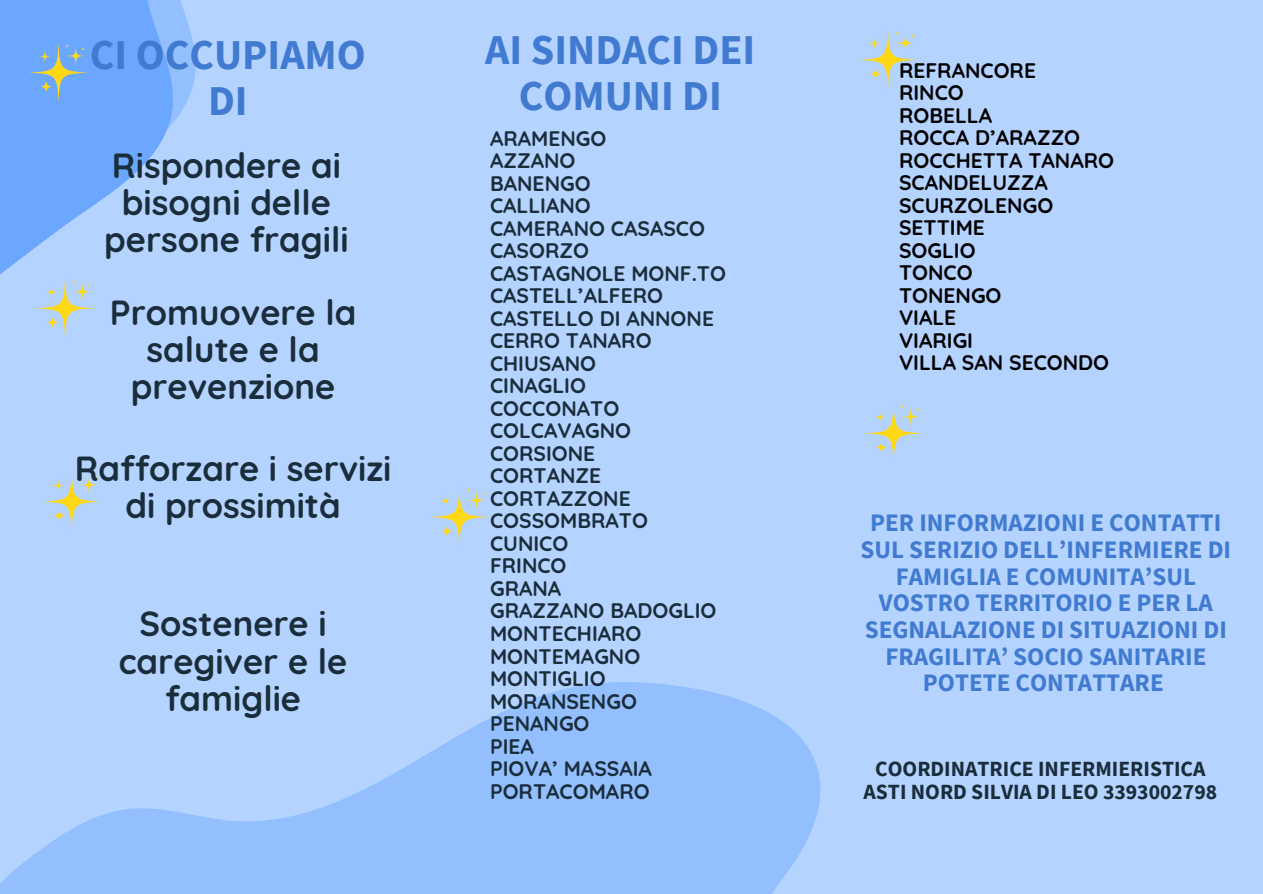
<style>
.page{position:relative;width:1263px;height:894px;background:#fff}
.page>*{position:absolute;margin:0;border:0;box-sizing:border-box;transform-origin:0 0}
.t1{font:700 42.45px/45.9px "Source Sans Pro";color:#417bd1;text-align:center}
.t2{font:700 34.65px/37.2px "Quicksand";color:#1a2d3b;text-align:center}
.t3{font:700 25.05px/26.5px "Source Sans Pro";color:#417bd1;text-align:center}
.t4{font:700 21.6px/22.5px "Source Sans Pro";color:#1a2d3b;text-align:center}
.t5{font:700 21px "Quicksand";color:#1a2d3b}
.t6{font:700 21px "Quicksand";color:#000}
</style>
<div class="page">
<div style="left:0;top:0;width:1263px;height:893px;background:#b5d3ff"></div>
<svg style="left:0;top:531px;width:821px;height:362px"></svg>
<svg style="left:0;top:0;width:196px;height:274px;fill:#6ca7ff"></svg>
<svg style="left:28px;top:42px;width:61px;height:61px;background:#83aed9"></svg>
<svg style="left:38px;top:50px;width:14px;height:13px"></svg>
<svg style="left:66px;top:46px;width:20px;height:20px"></svg>
<svg style="left:80px;top:46px;width:6px;height:6px"></svg>
<svg style="left:65px;top:43px;width:5px;height:6px"></svg>
<svg style="left:35px;top:278px;width:60px;height:60px"></svg>
<svg style="left:45px;top:285px;width:13px;height:14px"></svg>
<svg style="left:72px;top:281px;width:20px;height:20px"></svg>
<svg style="left:87px;top:283px;width:5px;height:4px"></svg>
<svg style="left:71px;top:279px;width:6px;height:5px"></svg>
<svg style="left:41px;top:471px;width:61px;height:60px"></svg>
<svg style="left:51px;top:478px;width:14px;height:14px"></svg>
<svg style="left:79px;top:475px;width:20px;height:19px"></svg>
<svg style="left:93px;top:476px;width:6px;height:4px"></svg>
<svg style="left:78px;top:472px;width:5px;height:5px"></svg>
<svg style="left:429px;top:486px;width:61px;height:61px"></svg>
<svg style="left:439px;top:494px;width:13px;height:13px"></svg>
<svg style="left:467px;top:490px;width:19px;height:20px"></svg>
<svg style="left:481px;top:491px;width:5px;height:5px"></svg>
<svg style="left:465px;top:487px;width:6px;height:6px"></svg>
<svg style="left:858px;top:29px;width:60px;height:61px"></svg>
<svg style="left:867px;top:37px;width:14px;height:13px"></svg>
<svg style="left:895px;top:33px;width:20px;height:20px"></svg>
<svg style="left:910px;top:34px;width:5px;height:5px"></svg>
<svg style="left:894px;top:30px;width:5px;height:6px"></svg>
<svg style="left:863px;top:403px;width:61px;height:60px"></svg>
<svg style="left:873px;top:410px;width:14px;height:14px"></svg>
<svg style="left:901px;top:406px;width:20px;height:20px"></svg>
<svg style="left:915px;top:407px;width:5px;height:5px"></svg>
<svg style="left:900px;top:404px;width:5px;height:5px"></svg>
<p class="t1" style="left:90px;top:31px;width:278px">CI OCCUPIAMO<br>DI</p>
<p class="t2" style="left:104px;top:146px;width:246px">Rispondere ai bisogni delle persone fragili</p>
<p class="t2" style="left:110px;top:293px;width:248px">Promuovere la salute e la prevenzione</p>
<p class="t2" style="left:75px;top:449px;width:318px">Rafforzare i servizi di prossimità</p>
<p class="t2" style="left:119px;top:604px;width:230px">Sostenere i caregiver e le famiglie</p>
<p class="t1" style="left:485px;top:26px;width:272px">AI SINDACI DEI<br>COMUNI DI</p>
<p class="t5" style="left:490px;top:124px;width:118px">ARAMENGO</p>
<h1 class="t5" style="left:490px;top:147px;width:87px">AZZANO</h1>
<p class="t5" style="left:490px;top:169px;width:102px">BANENGO</p>
<h2 class="t5" style="left:490px;top:192px;width:102px">CALLIANO</h2>
<p class="t5" style="left:490px;top:214px;width:216px">CAMERANO CASASCO</p>
<p class="t5" style="left:490px;top:237px;width:100px">CASORZO</p>
<h2 class="t5" style="left:490px;top:259px;width:237px">CASTAGNOLE MONF.TO</h2>
<h1 class="t5" style="left:490px;top:282px;width:174px">CASTELL’ALFERO</h1>
<p class="t5" style="left:490px;top:304px;width:225px">CASTELLO DI ANNONE</p>
<p class="t5" style="left:490px;top:327px;width:163px">CERRO TANARO</p>
<p class="t5" style="left:490px;top:349px;width:108px">CHIUSANO</p>
<p class="t5" style="left:490px;top:372px;width:97px">CINAGLIO</p>
<p class="t5" style="left:490px;top:394px;width:131px">COCCONATO</p>
<p class="t5" style="left:490px;top:417px;width:143px">COLCAVAGNO</p>
<p class="t5" style="left:490px;top:439px;width:107px">CORSIONE</p>
<p class="t5" style="left:490px;top:462px;width:113px">CORTANZE</p>
<p class="t5" style="left:490px;top:484px;width:142px">CORTAZZONE</p>
<p class="t5" style="left:490px;top:507px;width:159px">COSSOMBRATO</p>
<p class="t5" style="left:490px;top:529px;width:80px">CUNICO</p>
<p class="t5" style="left:490px;top:552px;width:78px">FRINCO</p>
<p class="t5" style="left:490px;top:574px;width:73px">GRANA</p>
<p class="t5" style="left:490px;top:597px;width:228px">GRAZZANO BADOGLIO</p>
<p class="t5" style="left:490px;top:619px;width:153px">MONTECHIARO</p>
<p class="t5" style="left:490px;top:642px;width:152px">MONTEMAGNO</p>
<p class="t5" style="left:490px;top:664px;width:117px">MONTIGLIO</p>
<p class="t5" style="left:490px;top:687px;width:148px">MORANSENGO</p>
<p class="t5" style="left:490px;top:709px;width:101px">PENANGO</p>
<p class="t5" style="left:490px;top:732px;width:45px">PIEA</p>
<p class="t5" style="left:490px;top:754px;width:163px">PIOVA’ MASSAIA</p>
<p class="t5" style="left:490px;top:777px;width:161px">PORTACOMARO</p>
<p class="t6" style="left:899px;top:57px;width:138px">REFRANCORE</p>
<p class="t6" style="left:899px;top:79px;width:66px">RINCO</p>
<p class="t6" style="left:899px;top:102px;width:95px">ROBELLA</p>
<p class="t6" style="left:899px;top:124px;width:183px">ROCCA D’ARAZZO</p>
<p class="t6" style="left:899px;top:147px;width:217px">ROCCHETTA TANARO</p>
<p class="t6" style="left:899px;top:169px;width:150px">SCANDELUZZA</p>
<p class="t6" style="left:899px;top:192px;width:156px">SCURZOLENGO</p>
<p class="t6" style="left:899px;top:214px;width:87px">SETTIME</p>
<p class="t6" style="left:899px;top:237px;width:78px">SOGLIO</p>
<p class="t6" style="left:899px;top:259px;width:75px">TONCO</p>
<p class="t6" style="left:899px;top:282px;width:104px">TONENGO</p>
<p class="t6" style="left:899px;top:304px;width:59px">VIALE</p>
<p class="t6" style="left:899px;top:327px;width:75px">VIARIGI</p>
<p class="t6" style="left:899px;top:349px;width:212px">VILLA SAN SECONDO</p>
<p class="t3" style="left:861px;top:509px;width:372px">PER INFORMAZIONI E CONTATTI<br>SUL SERIZIO DELL’INFERMIERE DI<br>FAMIGLIA E COMUNITA’SUL<br>VOSTRO TERRITORIO E PER LA<br>SEGNALAZIONE DI SITUAZIONI DI<br>FRAGILITA’ SOCIO SANITARIE<br>POTETE CONTATTARE</p>
<p class="t4" style="left:863px;top:757px;width:355px">COORDINATRICE INFERMIERISTICA<br>ASTI NORD SILVIA DI LEO 3393002798</p>
</div>
